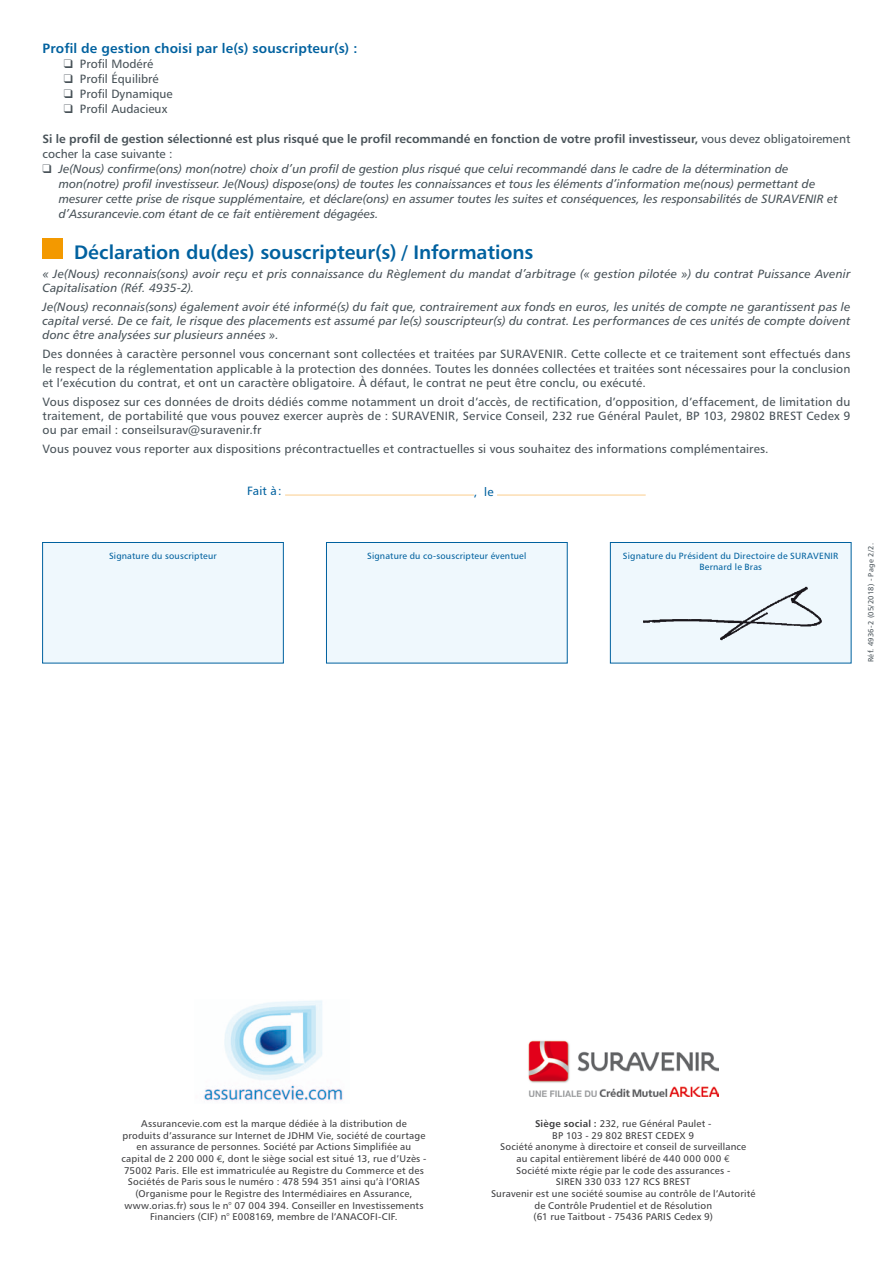
<style>
.page{position:relative;width:893px;height:1263px;background:#fff}
.page>*{position:absolute;margin:0;border:0;box-sizing:border-box;transform-origin:0 0}
.t1{font:19.5px "Humanist 777 BT Bold B";letter-spacing:-.005em;color:#00619f}
.t2{font:13.5px "Humanist 777 BT Bold B";letter-spacing:.01em;color:#00619f}
.t3{font:12px/14.4px "Humanist 777 BT Italic B";color:#485258}
.t4{font:12px/14.4px "Humanist 777 BT Roman B";letter-spacing:.01em;color:#485258}
.t5{font:12px "Humanist 777 BT Bold B";color:#485258}
.t6{font:12px "Humanist 777 BT Roman B";color:#00619f}
.t7{font:9.75px/11.7px "Humanist 777 BT Roman B";letter-spacing:.02em;color:#3e3e40;text-align:center}
.t8{font:9px/10.8px "Humanist 777 BT Roman B";letter-spacing:.02em;color:#00619f}
.t9{font:7.5px "Humanist 777 BT Roman B";letter-spacing:.03em;color:#485258}
.s1{font-family:"Humanist 777 BT Roman B"}
.s2{font-family:"Euro Mono"}
.s3{font-family:"Humanist 777 BT Bold B"}
</style>
<div class="page">
<div style="left:43px;top:239px;width:20px;height:20px;background:#f39900"></div>
<hr style="left:285px;top:495px;width:189px;height:1px;background:#fbcd8d">
<hr style="left:497px;top:495px;width:149px;height:1px;background:#fbcd8d">
<img style="left:528px;top:1040px;width:190px;height:56px">
<img style="left:203px;top:1000px;width:140px;height:101px">
<div style="left:42px;top:542px;width:242px;height:121px;background:#eff8fd;border:1px solid #00619f"></div>
<div style="left:326px;top:542px;width:241px;height:121px;background:#eff8fd;border:1px solid #00619f"></div>
<div style="left:610px;top:542px;width:241px;height:121px;background:#eff8fd;border:1px solid #00619f"></div>
<img style="left:643px;top:586px;width:179px;height:55px">
<p class="t2" style="left:43px;top:40px;width:316px">Profil de gestion choisi par le(s) souscripteur(s) :</p>
<p class="t4" style="left:64px;top:57px;width:91px">❑ Profil Modéré</p>
<p class="t4" style="left:64px;top:72px;width:96px">❑ Profil Équilibré</p>
<p class="t4" style="left:64px;top:87px;width:110px">❑ Profil Dynamique</p>
<p class="t4" style="left:64px;top:102px;width:105px">❑ Profil Audacieux</p>
<p class="t5" style="left:43px;top:132px;width:809px">Si le profil de gestion sélectionné est plus risqué que le profil recommandé en fonction de votre profil investisseur, <span class="s1">vous devez obligatoirement</span></p>
<p class="t4" style="left:43px;top:147px;width:132px">cocher la case suivante :</p>
<p class="t3" style="left:59px;top:161px;width:758px;line-height:15px;text-indent:-16px">❑ Je(Nous) confirme(ons) mon(notre) choix d’un profil de gestion plus risqué que celui recommandé dans le cadre de la détermination de mon(notre) profil investisseur. Je(Nous) dispose(ons) de toutes les connaissances et tous les éléments d’information me(nous) permettant de mesurer cette prise de risque supplémentaire, et déclare(ons) en assumer toutes les suites et conséquences, les responsabilités de Suravenir</p>
<p class="t3" style="left:827px;top:192px;width:12px">et</p>
<p class="t3" style="left:59px;top:207px;width:321px">d’Assurancevie.com étant de ce fait entièrement dégagées.</p>
<h1 class="t1" style="left:74px;top:240px;width:461px">Déclaration du(des) souscripteur(s) / Informations</h1>
<p class="t3" style="left:43px;top:266px;width:809px">« Je(Nous) reconnais(sons) avoir reçu et pris connaissance du Règlement du mandat d’arbitrage (« gestion pilotée ») du contrat Puissance Avenir<br>Capitalisation (Réf. 4935-2).</p>
<p class="t3" style="left:43px;top:299px;width:809px;text-align:justify">Je(Nous) reconnais(sons) également avoir été informé(s) du fait que, contrairement aux fonds en euros, les unités de compte ne garantissent pas le capital versé. De ce fait, le risque des placements est assumé par le(s) souscripteur(s) du contrat. Les performances de ces unités de compte doivent donc être analysées sur plusieurs années ».</p>
<p class="t4" style="left:43px;top:346px;width:473px">Des données à caractère personnel vous concernant sont collectées et traitées par Suravenir</p>
<p class="t4" style="left:43px;top:346px;width:809px;text-align:justify;text-indent:521px">. Cette collecte et ce traitement sont effectués dans le respect de la réglementation applicable à la protection des données. Toutes les données collectées et traitées sont nécessaires pour la conclusion et l’exécution du contrat, et ont un caractère obligatoire. À défaut, le contrat ne peut être conclu, ou exécuté.</p>
<p class="t4" style="left:43px;top:394px;width:809px">Vous disposez sur ces données de droits dédiés comme notamment un droit d’accès, de rectification, d’opposition, d’effacement, de limitation du traitement, de portabilité que vous pouvez exercer auprès de : Suravenir</p>
<p class="t4" style="left:455px;top:408px;width:396px">, Service Conseil, 232 rue Général Paulet, BP 103, 29802 BREST Cedex 9</p>
<p class="t4" style="left:43px;top:421px;width:728px;line-height:18.6px">ou par email : conseilsurav@suravenir.fr<br>Vous pouvez vous reporter aux dispositions précontractuelles et contractuelles si vous souhaitez des informations complémentaires.</p>
<p class="t6" style="left:247px;top:484px;width:36px">Fait à:</p>
<p class="t6" style="left:474px;top:484px;width:21px">, le</p>
<p class="t8" style="left:109px;top:551px;width:109px">Signature du souscripteur</p>
<p class="t8" style="left:367px;top:551px;width:161px">Signature du co-souscripteur éventuel</p>
<p class="t8" style="left:699px;top:551px;width:103px;text-indent:-76px">Signature du Président du Directoire de Suravenir<br>Bernard le Bras</p>
<p class="t9" style="left:866px;top:662px;width:121px;rotate:-90deg">Réf. 4936-2 (05/2018) - Page 2/2.</p>
<p class="t7" style="left:121px;top:1117px;width:306px">Assurancevie.com est la marque dédiée à la distribution de produits d’assurance sur Internet de JDHM Vie, société de courtage en assurance de personnes. Société par Actions Simplifiée au capital de 2 200 000 <span class="s2">€</span>, dont le siège social est situé 13, rue d’Uzès - 75002 Paris. Elle est immatriculée au Registre du Commerce et des Sociétés de Paris sous le numéro : 478 594 351 ainsi qu’à l’ORIAS (Organisme pour le Registre des Intermédiaires en Assurance, www.orias.fr) sous le n° 07 004 394. Conseiller en Investissements Financiers (CIF) n° E008169, membre de l’ANACOFI-CIF.</p>
<p class="t7" style="left:491px;top:1117px;width:266px"><span class="s3">Siège social :</span> 232, rue Général Paulet -<br>BP 103 - 29 802 BREST CEDEX 9<br>Société anonyme à directoire et conseil de surveillance<br>au capital entièrement libéré de 440 000 000 <span class="s2">€<br></span>Société mixte régie par le code des assurances -<br>SIREN 330 033 127 RCS BREST<br>Suravenir est une société soumise au contrôle de l’Autorité de Contrôle Prudentiel et de Résolution<br>(61 rue Taitbout - 75436 PARIS Cedex 9)</p>
</div>
